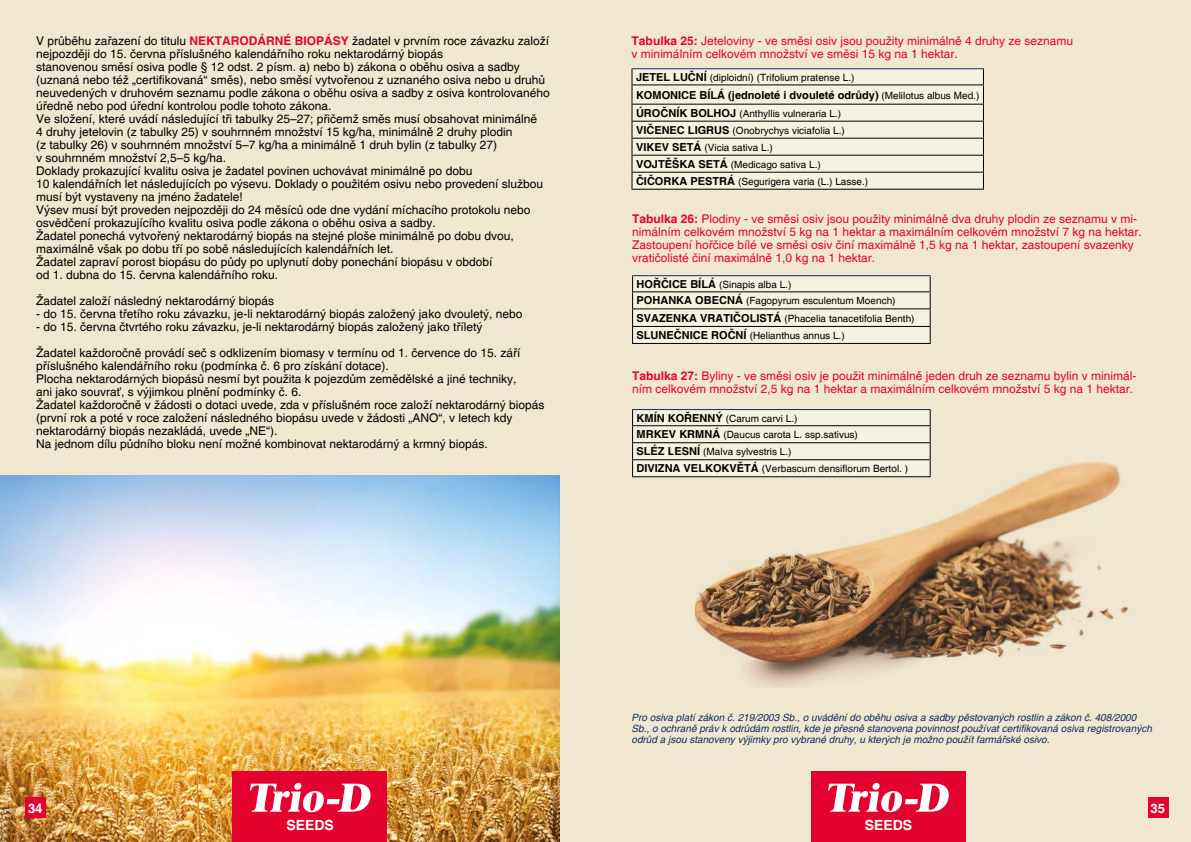
<style>
.page{position:relative;width:1191px;height:842px;background:#f0e7d0}
.page>*{position:absolute;margin:0;border:0;box-sizing:border-box;transform-origin:0 0}
.t1{font:700 14px "Helvetica";color:#fff}
.t2{font:700 13px "Helvetica";color:#fff}
.t3{font:12px/13px "Helvetica";color:#000}
.t4{font:12px/13px "Helvetica";color:#e4032e}
.t5{font:700 11px "Helvetica";color:#000}
.t6{font:10px/17px "Helvetica";color:#000}
.t7{font:italic 10px/11px "Helvetica";color:#102d69}
.s1{font-weight:700;color:#e4032e}
.s2{font-weight:700}
.s3{font-weight:700;font-size:11px}
.s4{font-weight:400;font-size:10px}
</style>
<div class="page">
<img style="left:0;top:476px;width:559px;height:366px">
<svg style="left:632px;top:69px;width:351px;height:120px;fill:#f5f2e2"></svg>
<hr style="left:631px;top:84px;width:353px;height:1px;background:#000">
<hr style="left:631px;top:104px;width:353px;height:1px;background:#000">
<hr style="left:631px;top:121px;width:353px;height:1px;background:#000">
<hr style="left:631px;top:138px;width:353px;height:1px;background:#000">
<hr style="left:631px;top:155px;width:353px;height:1px;background:#000">
<hr style="left:631px;top:172px;width:353px;height:1px;background:#000">
<svg style="left:631px;top:69px;width:1px;height:120px"></svg>
<svg style="left:983px;top:69px;width:1px;height:120px"></svg>
<hr style="left:631px;top:189px;width:353px;height:1px;background:#000">
<hr style="left:631px;top:68px;width:353px;height:1px;background:#102d69">
<svg style="left:632px;top:276px;width:298px;height:67px"></svg>
<hr style="left:632px;top:343px;width:298px;height:1px;background:#000">
<hr style="left:632px;top:275px;width:298px;height:1px;background:#102d69">
<svg style="left:632px;top:410px;width:298px;height:66px"></svg>
<hr style="left:632px;top:476px;width:298px;height:1px;background:#000">
<hr style="left:632px;top:409px;width:298px;height:1px;background:#102d69">
<div style="left:811px;top:771px;width:154px;height:71px;background:#e4032e"></div>
<svg style="left:828px;top:783px;width:121px;height:29px"></svg>
<div style="left:1147px;top:797px;width:21px;height:21px;background:#e4032e"></div>
<div style="left:233px;top:771px;width:154px;height:71px;background:#e4032e"></div>
<svg style="left:250px;top:783px;width:121px;height:29px"></svg>
<div style="left:25px;top:797px;width:21px;height:21px;background:#e4032e"></div>
<img style="left:673px;top:447px;width:456px;height:240px">
<p class="t3" style="left:36px;top:34px;width:515px">V průběhu zařazení do titulu <span class="s1">NEKTARODÁRNÉ BIOPÁSY</span> žadatel v prvním roce závazku založí nejpozději do 15. června příslušného kalendářního roku nektarodárný biopás<br>stanovenou směsí osiva podle § 12 odst. 2 písm. a) nebo b) zákona o oběhu osiva a sadby (uznaná nebo též „certifikovaná“ směs), nebo směsí vytvořenou z uznaného osiva nebo u druhů neuvedených v druhovém seznamu podle zákona o oběhu osiva a sadby z osiva kontrolovaného úředně nebo pod úřední kontrolou podle tohoto zákona.<br>Ve složení, které uvádí následující tři tabulky 25–27; přičemž směs musí obsahovat minimálně<br>4 druhy jetelovin (z tabulky 25) v souhrnném množství 15 kg/ha, minimálně 2 druhy plodin<br>(z tabulky 26) v souhrnném množství 5–7 kg/ha a minimálně 1 druh bylin (z tabulky 27)<br>v souhrnném množství 2,5–5 kg/ha.<br>Doklady prokazující kvalitu osiva je žadatel povinen uchovávat minimálně po dobu<br>10 kalendářních let následujících po výsevu. Doklady o použitém osivu nebo provedení službou musí být vystaveny na jméno žadatele!<br>Výsev musí být proveden nejpozději do 24 měsíců ode dne vydání míchacího protokolu nebo osvědčení prokazujícího kvalitu osiva podle zákona o oběhu osiva a sadby.<br>Žadatel ponechá vytvořený nektarodárný biopás na stejné ploše minimálně po dobu dvou, maximálně však po dobu tří po sobě následujících kalendářních let.<br>Žadatel zapraví porost biopásu do půdy po uplynutí doby ponechání biopásu v období<br>od 1. dubna do 15. června kalendářního roku.</p>
<p class="t3" style="left:36px;top:294px;width:240px">Žadatel založí následný nektarodárný biopás</p>
<p class="t3" style="left:36px;top:307px;width:488px">- do 15. června třetího roku závazku, je-li nektarodárný biopás založený jako dvouletý, nebo</p>
<p class="t3" style="left:36px;top:314px;width:486px;line-height:26px">- do 15. června čtvrtého roku závazku, je-li nektarodárný biopás založený jako tříletý<br>Žadatel každoročně provádí seč s odklizením biomasy v termínu od 1. července do 15. září</p>
<p class="t3" style="left:36px;top:359px;width:510px">příslušného kalendářního roku (podmínka č. 6 pro získání dotace).<br>Plocha nektarodárných biopásů nesmí byt použita k pojezdům zemědělské a jiné techniky,<br>ani jako souvrať, s výjimkou plnění podmínky č. 6.<br>Žadatel každoročně v žádosti o dotaci uvede, zda v příslušném roce založí nektarodárný biopás (první rok a poté v roce založení následného biopásu uvede v žádosti „ANO“, v letech kdy nektarodárný biopás nezakládá, uvede „NE“).<br>Na jednom dílu půdního bloku není možné kombinovat nektarodárný a krmný biopás.</p>
<p class="t4" style="left:631px;top:34px;width:443px"><span class="s2">Tabulka 25:</span> Jeteloviny - ve směsi osiv jsou použity minimálně 4 druhy ze seznamu v minimálním celkovém množství ve směsi 15 kg na 1 hektar.</p>
<p class="t6" style="left:636px;top:69px;width:220px"><span class="s3">JETEL LUČNÍ</span> (diploidní) (Trifolium pratense L.)</p>
<p class="t5" style="left:636px;top:88px;width:345px">KOMONICE BÍLÁ (jednoleté i dvouleté odrůdy) <span class="s4">(Melilotus albus Med.)</span></p>
<p class="t6" style="left:636px;top:105px;width:234px"><span class="s3">ÚROČNÍK BOLHOJ</span> (Anthyllis vulneraria L.)<br><span class="s3">VIČENEC LIGRUS</span> (Onobrychys viciafolia L.)<br><span class="s3">VIKEV SETÁ</span> (Vicia sativa L.)<br><span class="s3">VOJTĚŠKA SETÁ</span> (Medicago sativa L.)<br><span class="s3">ČIČORKA PESTRÁ</span> (Segurigera varia (L.) Lasse.)</p>
<p class="t4" style="left:632px;top:213px;width:511px"><span class="s2">Tabulka 26:</span> Plodiny - ve směsi osiv jsou použity minimálně dva druhy plodin ze seznamu v mi&shy;nimálním celkovém množství 5 kg na 1 hektar a maximálním celkovém množství 7 kg na hektar.<br>Zastoupení hořčice bílé ve směsi osiv činí maximálně 1,5 kg na 1 hektar, zastoupení svazenky vratičolisté činí maximálně 1,0 kg na 1 hektar.</p>
<p class="t6" style="left:636px;top:276px;width:279px"><span class="s3">HOŘČICE BÍLÁ</span> (Sinapis alba L.)<br><span class="s3">POHANKA OBECNÁ</span> (Fagopyrum esculentum Moench)<br><span class="s3">SVAZENKA VRATIČOLISTÁ</span> (Phacelia tanacetifolia Benth)<br><span class="s3">SLUNEČNICE ROČNÍ</span> (Helianthus annus L.)</p>
<p class="t4" style="left:632px;top:369px;width:506px"><span class="s2">Tabulka 27:</span> Byliny - ve směsi osiv je použit minimálně jeden druh ze seznamu bylin v minimál&shy;ním celkovém množství 2,5 kg na 1 hektar a maximálním celkovém množství 5 kg na 1 hektar.</p>
<p class="t6" style="left:636px;top:410px;width:273px"><span class="s3">KMÍN KOŘENNÝ</span> (Carum carvi L.)<br><span class="s3">MRKEV KRMNÁ</span> (Daucus carota L. ssp.sativus)<br><span class="s3">SLÉZ LESNÍ</span> (Malva sylvestris L.)<br><span class="s3">DIVIZNA VELKOKVĚTÁ</span> (Verbascum densiflorum Bertol. )</p>
<p class="t2" style="left:28px;top:800px;width:16px">34</p>
<p class="t1" style="left:286px;top:816px;width:49px">SEEDS</p>
<p class="t7" style="left:631px;top:712px;width:522px">Pro osiva platí zákon č. 219/2003 Sb., o uvádění do oběhu osiva a sadby pěstovaných rostlin a zákon č. 408/2000<br>Sb., o ochraně práv k odrůdám rostlin, kde je přesně stanovena povinnost používat certifikovaná osiva registrovaných odrůd a jsou stanoveny výjimky pro vybrané druhy, u kterých je možno použít farmářské osivo.</p>
<p class="t1" style="left:864px;top:816px;width:49px">SEEDS</p>
<p class="t2" style="left:1150px;top:800px;width:16px">35</p>
</div>
